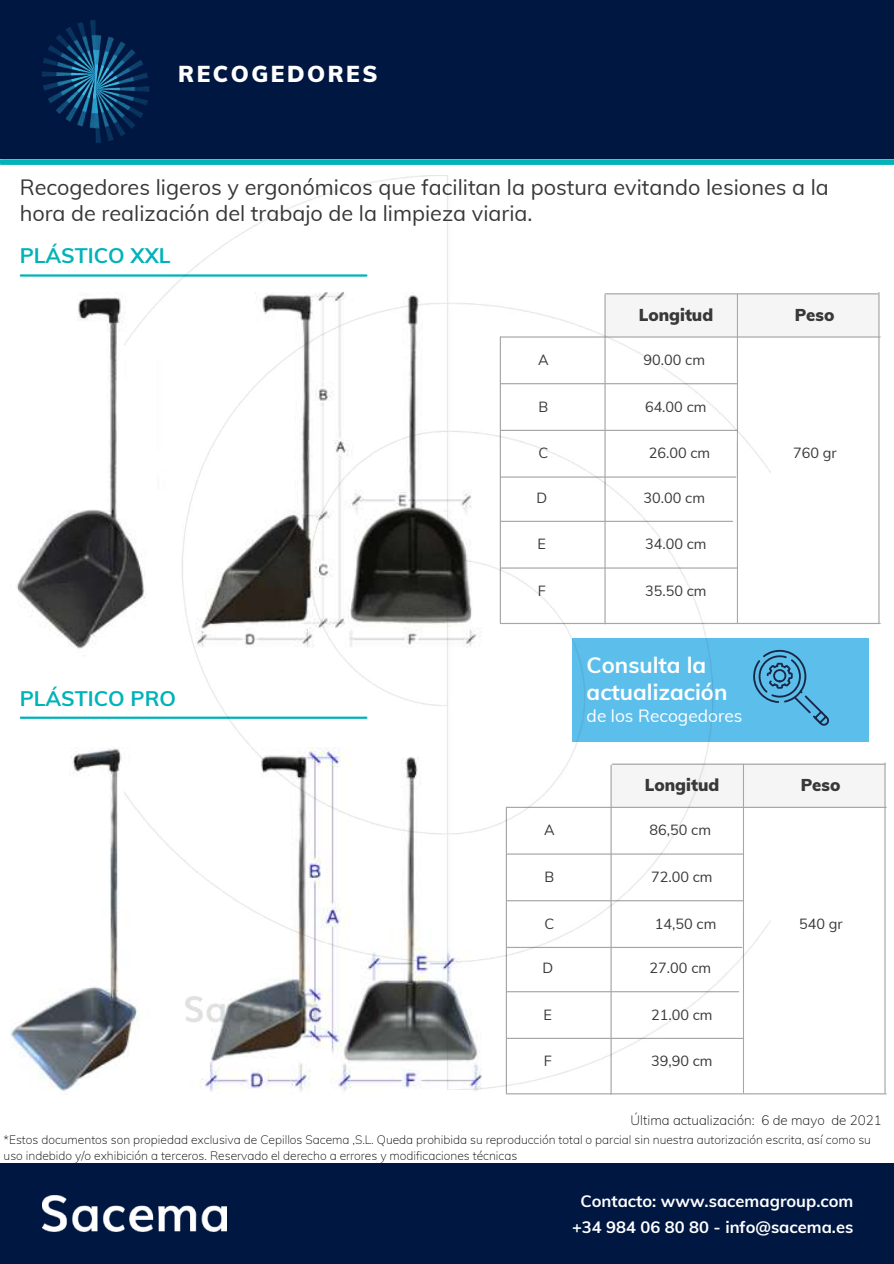
<style>
.page{position:relative;width:894px;height:1264px;background:#fff}
.page>*{position:absolute;margin:0;border:0;box-sizing:border-box;transform-origin:0 0}
.t1{font:900 22.5px "Muli";letter-spacing:.11em;color:#fff}
.t2{font:700 22.2px/27px "Muli";color:#fff}
.t3{font:21.6px/26px "Muli";color:#383838}
.t4{font:700 21px "Muli";color:#00b3b9}
.t5{font:17.25px "Muli";color:#fff}
.t6{font:900 16.8px "Muli";color:#383838}
.t7{font:700 16.5px/26px "Muli";color:#fff;text-align:center}
.t8{font:14.4px "Muli";color:#383838}
.t9{font:200 13.35px "Muli";color:#000}
.t10{font:200 12px/16px "Muli";color:#000}
</style>
<div class="page">
<div style="left:0;top:0;width:893px;height:159px;background:#001742"></div>
<img style="left:42px;top:20px;width:108px;height:122px">
<div style="left:1px;top:159px;width:892px;height:6px;background:#00b3b9"></div>
<hr style="left:21px;top:274px;width:345px;height:3px;background:#00b3b9">
<div style="left:0;top:1163px;width:893px;height:100px;background:#001742"></div>
<img style="left:42px;top:1195px;width:184px;height:36px">
<div style="left:572px;top:638px;width:296px;height:103px;background:#5cbfeb"></div>
<svg style="left:770px;top:649px;width:58px;height:76px"></svg>
<hr style="left:500px;top:336px;width:379px;height:1px;background:#a6a6a6">
<div style="left:605px;top:293px;width:273px;height:43px;background:#f5f5f5"></div>
<hr style="left:878px;top:292px;width:1px;height:330px;background:#a6a6a6">
<img style="left:17px;top:293px;width:107px;height:356px">
<hr style="left:500px;top:623px;width:379px;height:1px;background:#a6a6a6">
<hr style="left:605px;top:293px;width:272px;height:1px;background:#a6a6a6">
<hr style="left:21px;top:716px;width:345px;height:3px;background:#00b3b9">
<img style="left:9px;top:747px;width:473px;height:344px">
<hr style="left:506px;top:806px;width:380px;height:2px;background:#a6a6a6">
<div style="left:611px;top:763px;width:273px;height:43px;background:#f5f5f5"></div>
<hr style="left:610px;top:765px;width:1px;height:329px;background:#a6a6a6">
<hr style="left:742px;top:911px;width:1px;height:182px;background:#a6a6a6">
<hr style="left:884px;top:763px;width:1px;height:329px;background:#a6a6a6">
<hr style="left:506px;top:1093px;width:380px;height:1px;background:#a6a6a6">
<hr style="left:505px;top:807px;width:2px;height:286px;background:#a6a6a6">
<hr style="left:612px;top:763px;width:272px;height:1px;background:#a6a6a6">
<img style="left:124px;top:176px;width:646px;height:913px">
<h1 class="t1" style="left:178px;top:60px;width:201px">RECOGEDORES</h1>
<h3 class="t3" style="left:20px;top:174px;width:810px">Recogedores ligeros y ergonómicos que facilitan la postura evitando lesiones a la hora de realización del trabajo de la limpieza viaria.</h3>
<h3 class="t4" style="left:20px;top:242px;width:152px">PLÁSTICO XXL</h3>
<h3 class="t4" style="left:20px;top:685px;width:158px">PLÁSTICO PRO</h3>
<p class="t8" style="left:538px;top:350px;width:12px">A</p>
<p class="t8" style="left:538px;top:397px;width:11px">B</p>
<p class="t8" style="left:538px;top:444px;width:11px">C</p>
<p class="t8" style="left:536px;top:488px;width:12px">D</p>
<p class="t8" style="left:537px;top:535px;width:10px">E</p>
<p class="t8" style="left:537px;top:581px;width:10px">F</p>
<p class="t8" style="left:544px;top:820px;width:12px">A</p>
<p class="t8" style="left:544px;top:867px;width:11px">B</p>
<p class="t8" style="left:544px;top:914px;width:11px">C</p>
<p class="t8" style="left:542px;top:958px;width:12px">D</p>
<p class="t8" style="left:543px;top:1005px;width:10px">E</p>
<p class="t8" style="left:543px;top:1051px;width:10px">F</p>
<h3 class="t6" style="left:638px;top:304px;width:76px">Longitud</h3>
<h3 class="t6" style="left:794px;top:304px;width:41px">Peso</h3>
<p class="t8" style="left:643px;top:350px;width:63px">90.00 cm</p>
<p class="t8" style="left:644px;top:397px;width:63px">64.00 cm</p>
<p class="t8" style="left:648px;top:444px;width:63px">26.00 cm</p>
<p class="t8" style="left:643px;top:488px;width:63px">30.00 cm</p>
<p class="t8" style="left:645px;top:535px;width:63px">34.00 cm</p>
<p class="t8" style="left:645px;top:581px;width:63px">35.50 cm</p>
<p class="t8" style="left:792px;top:444px;width:45px">760 gr</p>
<h2 class="t2" style="left:586px;top:651px;width:142px">Consulta la actualización</h2>
<h3 class="t5" style="left:586px;top:704px;width:157px">de los Recogedores</h3>
<h3 class="t6" style="left:644px;top:774px;width:76px">Longitud</h3>
<h3 class="t6" style="left:800px;top:774px;width:41px">Peso</h3>
<p class="t8" style="left:649px;top:820px;width:63px">86,50 cm</p>
<p class="t8" style="left:651px;top:867px;width:63px">72.00 cm</p>
<p class="t8" style="left:654px;top:914px;width:63px">14,50 cm</p>
<p class="t8" style="left:649px;top:958px;width:63px">27.00 cm</p>
<p class="t8" style="left:651px;top:1005px;width:63px">21.00 cm</p>
<p class="t8" style="left:651px;top:1051px;width:63px">39,90 cm</p>
<p class="t8" style="left:798px;top:914px;width:45px">540 gr</p>
<p class="t9" style="left:630px;top:1111px;width:253px">Última actualización: 6 de mayo de 2021</p>
<p class="t10" style="left:4px;top:1131px;width:868px">*Estos documentos son propiedad exclusiva de Cepillos Sacema ,S.L. Queda prohibida su reproducción total o parcial sin nuestra autorización escrita, así como su uso indebido y/o exhibición a terceros. Reservado el derecho a errores y modificaciones técnicas</p>
<h3 class="t7" style="left:572px;top:1188px;width:283px">Contacto: www.sacemagroup.com +34 984 06 80 80 - info@sacema.es</h3>
</div>
